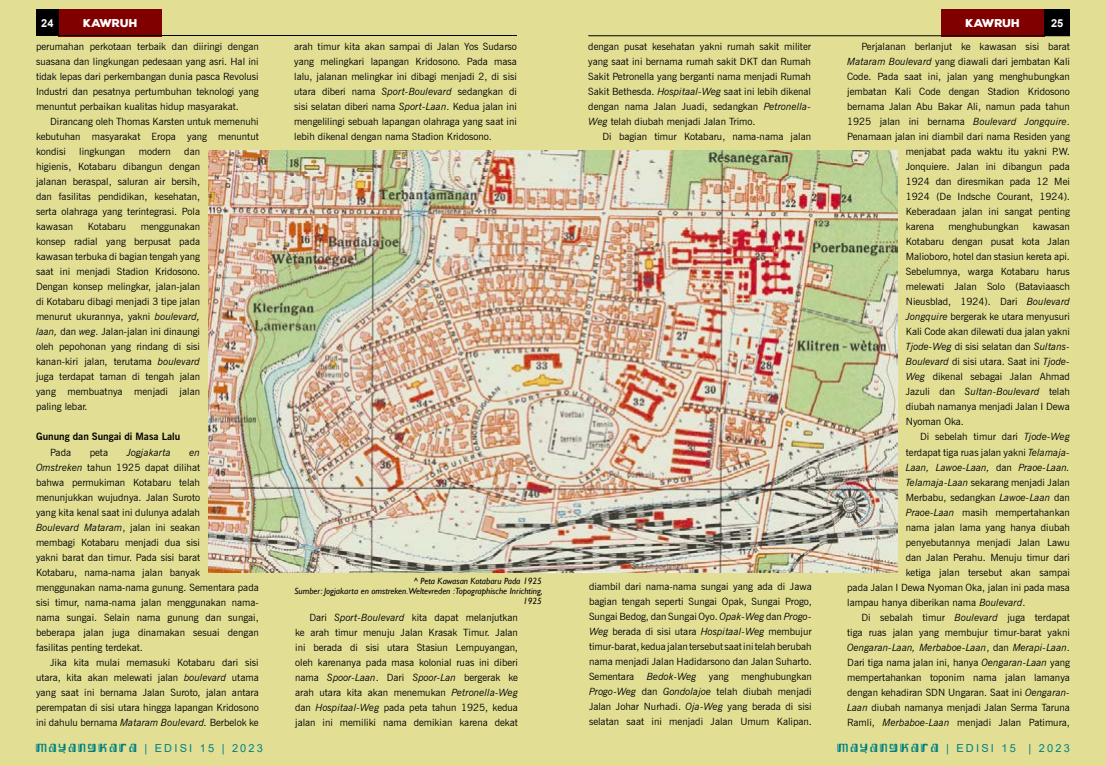
<style>
.page{position:relative;width:1106px;height:766px;background:#fff}
.page>*{position:absolute;margin:0;border:0;box-sizing:border-box;transform-origin:0 0}
.t1{font:11px "Arial";letter-spacing:.2em;color:#008080}
.t2{font:900 11px "Nexa Rust Sans";color:#fff}
.t3{font:700 11px "Arial";color:#fff}
.t4{font:10px/15px "News Gothic BT";color:#000;text-align:justify}
.t5{font:italic 10px "News Gothic BT";color:#000}
.t6{font:700 10px "News Gothic BT";color:#000}
.t7{font:italic 9px/10px "Gill Sans";color:#000;text-align:right}
.s1{font-style:italic}
.s2{font-style:normal}
.s3{font-family:"Kemasyuran Jawa"}
</style>
<div class="page">
<div style="left:0;top:0;width:1106px;height:765px;background:#e2df95"></div>
<div style="left:59px;top:9px;width:103px;height:27px;background:#800000"></div>
<div style="left:941px;top:9px;width:103px;height:27px;background:#800000"></div>
<img style="left:209px;top:151px;width:688px;height:421px">
<div style="left:36px;top:9px;width:23px;height:27px;background:#000"></div>
<hr style="left:36px;top:35px;width:481px;height:1px;background:#000">
<div style="left:1044px;top:9px;width:26px;height:27px;background:#000"></div>
<hr style="left:588px;top:35px;width:482px;height:1px;background:#000">
<p class="t3" style="left:41px;top:16px;width:14px">24</p>
<p class="t2" style="left:83px;top:15px;width:56px">KAWRUH</p>
<p class="t2" style="left:965px;top:16px;width:56px">KAWRUH</p>
<p class="t3" style="left:1051px;top:16px;width:14px">25</p>
<p class="t4" style="left:36px;top:39px;width:224px">perumahan perkotaan terbaik dan diiringi dengan suasana dan lingkungan pedesaan yang asri. Hal ini tidak lepas dari perkembangan dunia pasca Revolusi Industri dan pesatnya pertumbuhan teknologi yang menuntut perbaikan kualitas hidup masyarakat.</p>
<p class="t4" style="left:36px;top:114px;width:224px;text-indent:14px">Dirancang oleh Thomas Karsten untuk memenuhi kebutuhan masyarakat Eropa yang menuntut kondisi</p>
<p class="t4" style="left:36px;top:144px;width:166px;text-indent:148px">dan higienis, Kotabaru dibangun dengan jalanan beraspal, saluran air bersih, dan fasilitas pendidikan, kesehatan, serta olahraga yang terintegrasi. Pola kawasan</p>
<p class="t4" style="left:79px;top:144px;width:48px">lingkungan</p>
<p class="t4" style="left:139px;top:144px;width:34px">modern</p>
<p class="t4" style="left:36px;top:219px;width:166px;text-indent:105px">menggunakan konsep radial yang berpusat pada kawasan terbuka di bagian tengah yang saat ini menjadi Stadion Kridosono.<br>Dengan konsep melingkar, jalan-jalan di Kotabaru dibagi menjadi 3 tipe jalan menurut ukurannya, yakni <span class="s1">boulevard, laan,</span> dan <span class="s1">weg</span>. Jalan-jalan ini dinaungi oleh pepohonan yang rindang di sisi kanan-kiri jalan, terutama <span class="s1">boulevard </span>juga terdapat taman di tengah jalan yang membuatnya menjadi jalan paling lebar.</p>
<p class="t6" style="left:36px;top:430px;width:146px">Gunung dan Sungai di Masa Lalu</p>
<p class="t4" style="left:50px;top:444px;width:22px">Pada</p>
<p class="t4" style="left:90px;top:444px;width:20px">peta</p>
<p class="t5" style="left:127px;top:446px;width:46px">Jogjakarta</p>
<p class="t4" style="left:88px;top:219px;width:40px">Kotabaru</p>
<p class="t4" style="left:36px;top:444px;width:224px;text-align:left;text-indent:153px"><span class="s1">en<br>Omstreken</span> tahun 1925 dapat dilihat<br>bahwa permukiman Kotabaru telah menunjukkan wujudnya. Jalan Suroto<br>yang kita kenal saat ini dulunya adalah<br><span class="s1">Boulevard Mataram</span>, jalan ini seakan<br>membagi Kotabaru menjadi dua sisi<br>yakni barat dan timur. Pada sisi barat<br>Kotabaru, nama-nama jalan banyak menggunakan nama-nama gunung. Sementara pada sisi timur, nama-nama jalan menggunakan nama&shy;nama sungai. Selain nama gunung dan sungai, beberapa jalan juga dinamakan sesuai dengan fasilitas penting terdekat.</p>
<p class="t4" style="left:36px;top:654px;width:224px;text-indent:14px">Jika kita mulai memasuki Kotabaru dari sisi utara, kita akan melewati jalan <span class="s1">boulevard</span> utama yang saat ini bernama Jalan Suroto, jalan antara perempatan di sisi utara hingga lapangan Kridosono ini dahulu bernama <span class="s1">Mataram Boulevard.</span> Berbelok ke</p>
<p class="t4" style="left:294px;top:39px;width:224px">arah timur kita akan sampai di Jalan Yos Sudarso yang melingkari lapangan Kridosono. Pada masa lalu, jalanan melingkar ini dibagi menjadi 2, di sisi utara diberi nama <span class="s1">Sport-Boulevard</span> sedangkan di sisi selatan diberi nama <span class="s1">Sport-Laan</span>. Kedua jalan ini mengelilingi sebuah lapangan olahraga yang saat ini lebih dikenal dengan nama Stadion Kridosono.</p>
<p class="t4" style="left:588px;top:39px;width:224px">dengan pusat kesehatan yakni rumah sakit militer yang saat ini bernama rumah sakit DKT dan Rumah Sakit Petronella yang berganti nama menjadi Rumah Sakit Bethesda. <span class="s1">Hospitaal-Weg</span> saat ini lebih dikenal dengan nama Jalan Juadi, sedangkan <span class="s1">Petronella-Weg</span> telah diubah menjadi Jalan Trimo.</p>
<p class="t4" style="left:602px;top:129px;width:210px">Di bagian timur Kotabaru, nama-nama jalan</p>
<p class="t7" style="left:294px;top:576px;width:250px">^ Peta Kawasan Kotabaru Pada 1925<br>Sumber: Jogjakarta en omstreken.Weltevreden :Topographische Inrichting,<br>1925</p>
<p class="t4" style="left:295px;top:609px;width:224px;text-indent:14px">Dari <span class="s1">Sport-Boulevard</span> kita dapat melanjutkan ke arah timur menuju Jalan Krasak Timur. Jalan ini berada di sisi utara Stasiun Lempuyangan, oleh karenanya pada masa kolonial ruas ini diberi nama <span class="s1">Spoor-Laan</span>. Dari <span class="s1">Spoor-Lan</span> bergerak ke arah utara kita akan menemukan <span class="s1">Petronella-Weg </span>dan <span class="s1">Hospitaal-Weg</span> pada peta tahun 1925, kedua jalan ini memiliki nama demikian karena dekat</p>
<p class="t4" style="left:589px;top:579px;width:224px">diambil dari nama-nama sungai yang ada di Jawa bagian tengah seperti Sungai Opak, Sungai Progo, Sungai Bedog, dan Sungai Oyo. <span class="s1">Opak-Weg</span> dan <span class="s1">Progo-Weg</span> berada di sisi utara <span class="s1">Hospitaal-Weg</span> membujur timur-barat, kedua jalan tersebut saat ini telah berubah nama menjadi Jalan Hadidarsono dan Jalan Suharto.<br>Sementara <span class="s1">Bedok-Weg</span> yang menghubungkan <span class="s1">Progo-Weg</span> dan <span class="s1">Gondolajoe</span> telah diubah menjadi Jalan Johar Nurhadi. <span class="s1">Oja-Weg</span> yang berada di sisi selatan saat ini menjadi Jalan Umum Kalipan.</p>
<p class="t4" style="left:861px;top:39px;width:210px">Perjalanan berlanjut ke kawasan sisi barat</p>
<p class="t4" style="left:847px;top:54px;width:224px"><span class="s1">Mataram Boulevard</span> yang diawali dari jembatan Kali</p>
<p class="t4" style="left:847px;top:69px;width:224px">Code. Pada saat ini, jalan yang menghubungkan</p>
<p class="t4" style="left:847px;top:84px;width:224px">jembatan Kali Code dengan Stadion Kridosono</p>
<p class="t4" style="left:847px;top:99px;width:224px">bernama Jalan Abu Bakar Ali, namun pada tahun</p>
<p class="t4" style="left:847px;top:114px;width:224px">1925 jalan ini bernama <span class="s1">Boulevard Jongquire</span>.</p>
<p class="t4" style="left:847px;top:129px;width:224px">Penamaan jalan ini diambil dari nama Residen yang</p>
<p class="t4" style="left:905px;top:144px;width:166px">menjabat pada waktu itu yakni P.W.</p>
<p class="t4" style="left:905px;top:159px;width:166px">Jonquiere. Jalan ini dibangun pada</p>
<p class="t4" style="left:905px;top:174px;width:166px">1924 dan diresmikan pada 12 Mei</p>
<p class="t4" style="left:905px;top:189px;width:166px">1924 (De Indsche Courant, 1924).</p>
<p class="t4" style="left:905px;top:204px;width:166px">Keberadaan jalan ini sangat penting</p>
<p class="t4" style="left:905px;top:219px;width:30px">karena</p>
<p class="t4" style="left:948px;top:219px;width:72px">menghubungkan</p>
<p class="t4" style="left:905px;top:219px;width:166px;text-indent:127px">kawasan Kotabaru dengan pusat kota Jalan Malioboro, hotel dan stasiun kereta api.<br>Sebelumnya, warga Kotabaru harus melewati Jalan Solo (Bataviaasch Nieusblad, 1924). Dari <span class="s1">Boulevard Jongquire</span> bergerak ke utara menyusuri Kali Code akan dilewati dua jalan yakni <span class="s1">Tjode-Weg</span> di sisi selatan dan <span class="s1">Sultans-Boulevard</span> di sisi utara. Saat ini <span class="s1">Tjode-Weg</span> dikenal sebagai Jalan Ahmad Jazuli dan <span class="s1">Sultan-Boulevard</span> telah diubah namanya menjadi Jalan I Dewa Nyoman Oka.</p>
<p class="t4" style="left:920px;top:429px;width:151px">Di sebelah timur dari <span class="s1">Tjode-Weg</span></p>
<p class="t4" style="left:905px;top:444px;width:166px">terdapat tiga ruas jalan yakni <span class="s1">Telamaja-</span></p>
<p class="t5" style="left:905px;top:461px;width:166px">Laan, Lawoe-Laan, <span class="s2">dan</span> Praoe-Laan.</p>
<p class="t4" style="left:905px;top:474px;width:166px"><span class="s1">Telamaja-Laan</span> sekarang menjadi Jalan</p>
<p class="t4" style="left:905px;top:489px;width:166px">Merbabu, sedangkan <span class="s1">Lawoe-Laan</span> dan</p>
<p class="t4" style="left:905px;top:504px;width:166px"><span class="s1">Praoe-Laan</span> masih mempertahankan</p>
<p class="t4" style="left:905px;top:519px;width:166px">nama jalan lama yang hanya diubah</p>
<p class="t4" style="left:905px;top:534px;width:166px">penyebutannya menjadi Jalan Lawu</p>
<p class="t4" style="left:905px;top:549px;width:166px">dan Jalan Perahu. Menuju timur dari</p>
<p class="t4" style="left:905px;top:564px;width:166px">ketiga jalan tersebut akan sampai</p>
<p class="t4" style="left:847px;top:579px;width:224px">pada Jalan I Dewa Nyoman Oka, jalan ini pada masa</p>
<p class="t4" style="left:847px;top:594px;width:180px">lampau hanya diberikan nama <span class="s1">Boulevard</span>.</p>
<p class="t4" style="left:861px;top:609px;width:210px">Di sebalah timur <span class="s1">Boulevard</span> juga terdapat</p>
<p class="t4" style="left:847px;top:624px;width:224px">tiga ruas jalan yang membujur timur-barat yakni</p>
<p class="t5" style="left:847px;top:641px;width:224px">Oengaran-Laan, Merbaboe-Laan<span class="s2">, dan</span> Merapi-Laan<span class="s2">.</span></p>
<p class="t4" style="left:847px;top:654px;width:224px">Dari tiga nama jalan ini, hanya <span class="s1">Oengaran-Laan</span> yang</p>
<p class="t4" style="left:847px;top:669px;width:224px">mempertahankan toponim nama jalan lamanya</p>
<p class="t4" style="left:847px;top:684px;width:224px">dengan kehadiran SDN Ungaran. Saat ini <span class="s1">Oengaran-</span></p>
<p class="t4" style="left:847px;top:699px;width:224px"><span class="s1">Laan</span> diubah namanya menjadi Jalan Serma Taruna</p>
<p class="t4" style="left:847px;top:714px;width:224px">Ramli, <span class="s1">Merbaboe-Laan</span> menjadi Jalan Patimura,</p>
<p class="t1" style="left:36px;top:740px;width:228px"><span class="s3">MAYANGKARA</span> | EDISI 15 | 2023</p>
<p class="t1" style="left:837px;top:740px;width:234px"><span class="s3">MAYANGKARA</span> | EDISI 15 | 2023</p>
</div>
